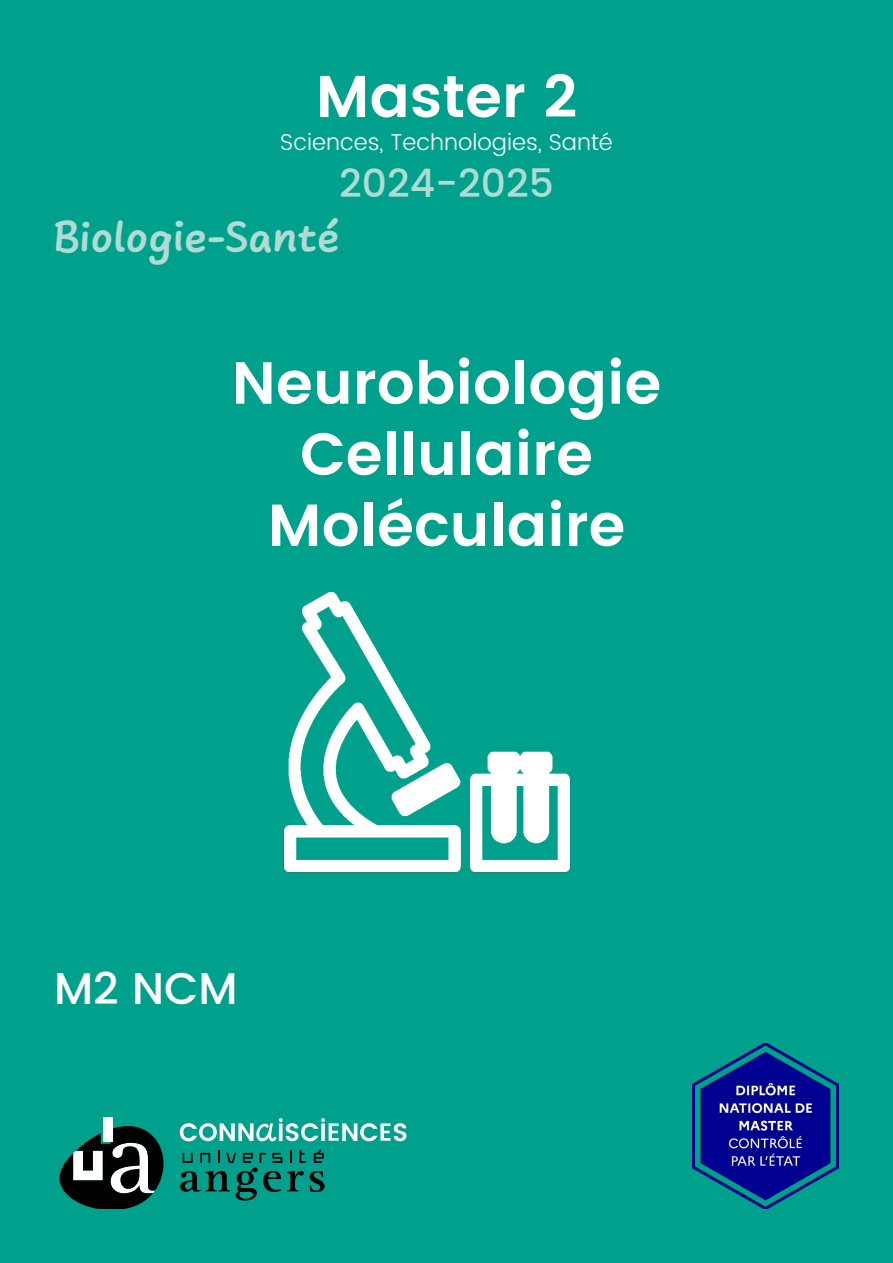
<style>
.page{position:relative;width:893px;height:1263px;background:#00a18c}
.page>*{position:absolute;margin:0;border:0;box-sizing:border-box;transform-origin:0 0}
.t1{font:600 59.25px/71.1px "UA Poppins Texte";color:#fff;text-align:center}
.t2{font:600 58.95px "UA Poppins Texte";color:#fff}
.t3{font:700 48.15px "Uberhand Text Pro";color:#b0dbd2}
.t4{font:500 44.4px "UA Poppins Texte";color:#fff}
.t5{font:500 39.3px "UA Poppins Texte";color:#b0dbd2}
.t6{font:300 22.95px "UA Poppins Texte";color:#fff}
</style>
<div class="page">
<svg style="left:180px;top:1118px;width:226px;height:23px"></svg>
<svg style="left:59px;top:1126px;width:104px;height:83px"></svg>
<div style="left:103px;top:1117px;width:10px;height:24px;background:#fff"></div>
<svg style="left:180px;top:1150px;width:145px;height:50px"></svg>
<img style="left:283px;top:593px;width:288px;height:280px">
<img style="left:693px;top:1044px;width:146px;height:165px">
<p class="t2" style="left:316px;top:52px;width:263px">Master 2</p>
<p class="t6" style="left:280px;top:125px;width:334px">Sciences, Technologies, Santé</p>
<p class="t5" style="left:339px;top:154px;width:216px">2024-2025</p>
<p class="t3" style="left:54px;top:201px;width:288px">Biologie-Santé</p>
<p class="t1" style="left:232px;top:344px;width:431px">Neurobiologie<br>Cellulaire<br>Moléculaire</p>
<p class="t4" style="left:54px;top:955px;width:185px">M2 NCM</p>
</div>
